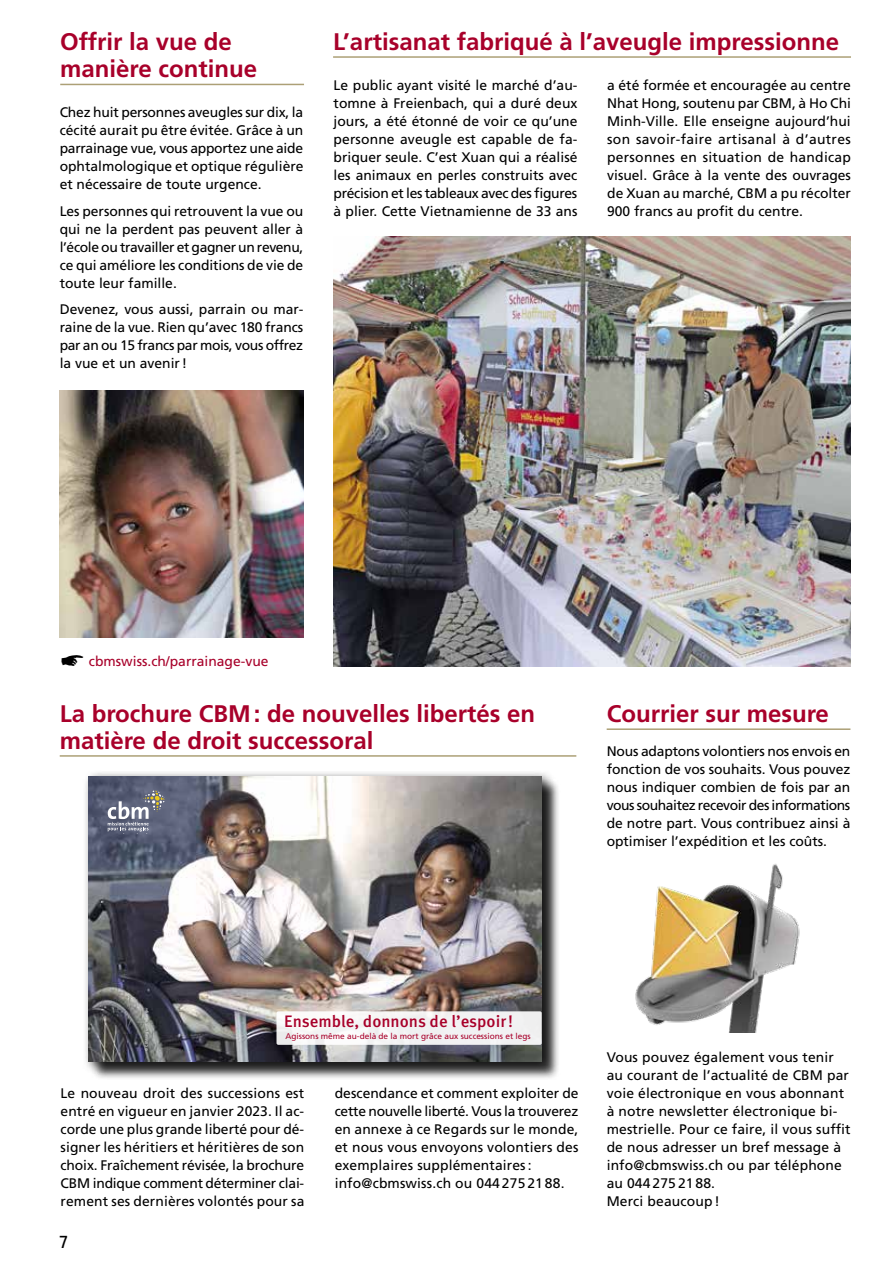
<style>
.page{position:relative;width:893px;height:1263px;background:#fff}
.page>*{position:absolute;margin:0;border:0;box-sizing:border-box;transform-origin:0 0}
.t1{font:700 24px/27px "Frutiger LT Std";color:#a8002a}
.t2{font:18px "The Sans Caps";color:#000}
.t3{font:500 16.65px "Meta Pro";color:#a8002a}
.t4{font:13.95px/18px "Frutiger LT Std";color:#000;text-align:justify}
.t5{font:13.95px "Frutiger LT Std";color:#a8002a}
.t6{font:13.8px/18px "Frutiger LT Std";letter-spacing:.01em;color:#000;text-align:justify}
.t7{font:8.25px "Frutiger LT Std";color:#a8002a}
.t8{font:3.9px "Frutiger LT Std";color:#e0e0e0}
</style>
<div class="page">
<hr style="left:607px;top:728px;width:243px;height:2px;background:#aca076">
<img style="left:635px;top:863px;width:165px;height:169px">
<hr style="left:60px;top:84px;width:244px;height:1px;background:#aca076">
<hr style="left:60px;top:755px;width:516px;height:2px;background:#aca076">
<hr style="left:333px;top:56px;width:518px;height:2px;background:#aca076">
<img style="left:333px;top:237px;width:517px;height:429px">
<img style="left:60px;top:390px;width:243px;height:247px">
<div style="left:91px;top:778px;width:470px;height:302px;background:#000;opacity:.75"></div>
<div style="left:82px;top:770px;width:474px;height:305px;background:#000;opacity:.75"></div>
<img style="left:89px;top:776px;width:453px;height:285px">
<svg style="left:108px;top:790px;width:57px;height:42px;background:#7b7f8f"></svg>
<div style="left:276px;top:1011px;width:266px;height:34px;background:#f2f2f3;border-radius:2px"></div>
<h1 class="t1" style="left:60px;top:29px;width:198px">Offrir la vue de manière continue</h1>
<p class="t4" style="left:60px;top:104px;width:245px">Chez huit personnes aveugles sur dix, la cécité aurait pu être évitée. Grâce à un parrainage vue, vous apportez une aide ophtalmologique et optique régulière et nécessaire de toute urgence.</p>
<p class="t4" style="left:60px;top:202px;width:245px">Les personnes qui retrouvent la vue ou qui ne la perdent pas peuvent aller à l’école ou travailler et gagner un revenu, ce qui améliore les conditions de vie de toute leur famille.</p>
<p class="t4" style="left:60px;top:301px;width:245px">Devenez, vous aussi, parrain ou mar&shy;raine de la vue. Rien qu’avec 180 francs par an ou 15 francs par mois, vous offrez la vue et un avenir!</p>
<h1 class="t1" style="left:333px;top:28px;width:507px">L’artisanat fabriqué à l’aveugle impressionne</h1>
<p class="t4" style="left:607px;top:76px;width:245px">a été formée et encouragée au centre Nhat Hong, soutenu par CBM, à Ho Chi Minh-Ville. Elle enseigne aujourd’hui son savoir-faire artisanal à d’autres personnes en situation de handicap visuel. Grâce à la vente des ouvrages de Xuan au marché, CBM a pu récolter 900 francs au profit du centre.</p>
<p class="t4" style="left:334px;top:76px;width:245px">Le public ayant visité le marché d’au&shy;tomne à Freienbach, qui a duré deux jours, a été étonné de voir ce qu’une personne aveugle est capable de fa&shy;briquer seule. C’est Xuan qui a réalisé les animaux en perles construits avec précision et les tableaux avec des figures à plier. Cette Vietnamienne de 33 ans</p>
<p class="t5" style="left:89px;top:653px;width:181px">cbmswiss.ch/parrainage-vue</p>
<h1 class="t1" style="left:60px;top:700px;width:477px">La brochure CBM: de nouvelles libertés en matière de droit successoral</h1>
<h1 class="t1" style="left:607px;top:700px;width:224px">Courrier sur mesure</h1>
<p class="t6" style="left:607px;top:742px;width:245px">Nous adaptons volontiers nos envois en fonction de vos souhaits. Vous pouvez nous indiquer combien de fois par an vous souhaitez recevoir des informations de notre part. Vous contribuez ainsi à optimiser l’expédition et les coûts.</p>
<p class="t8" style="left:144px;top:1051px;width:45px;rotate:-90deg">© CBM/argum/Einberger</p>
<p class="t3" style="left:284px;top:1011px;width:230px">Ensemble, donnons de l’espoir!</p>
<p class="t7" style="left:285px;top:1031px;width:247px">Agissons même au-delà de la mort grâce aux successions et legs</p>
<p class="t4" style="left:61px;top:1084px;width:245px">Le nouveau droit des successions est entré en vigueur en janvier 2023. Il ac&shy;corde une plus grande liberté pour dé&shy;signer les héritiers et héritières de son choix. Fraîchement révisée, la brochure CBM indique comment déterminer clai&shy;rement ses dernières volontés pour sa</p>
<p class="t4" style="left:335px;top:1084px;width:245px;text-align:left">descendance et comment exploiter de cette nouvelle liberté. Vous la trouverez en annexe à ce Regards sur le monde, et nous vous envoyons volontiers des exemplaires supplémentaires: info@cbmswiss.ch ou 044 275 21 88.</p>
<p class="t2" style="left:60px;top:1227px;width:10px">7</p>
<p class="t6" style="left:607px;top:1048px;width:245px;text-align:left">Vous pouvez également vous tenir au courant de l’actualité de CBM par voie électronique en vous abonnant à notre newsletter électronique bi&shy;mestrielle. Pour ce faire, il vous suffit de nous adresser un bref message à info@cbmswiss.ch ou par téléphone au 044 275 21 88.</p>
<p class="t6" style="left:607px;top:1192px;width:115px">Merci beaucoup!</p>
</div>
